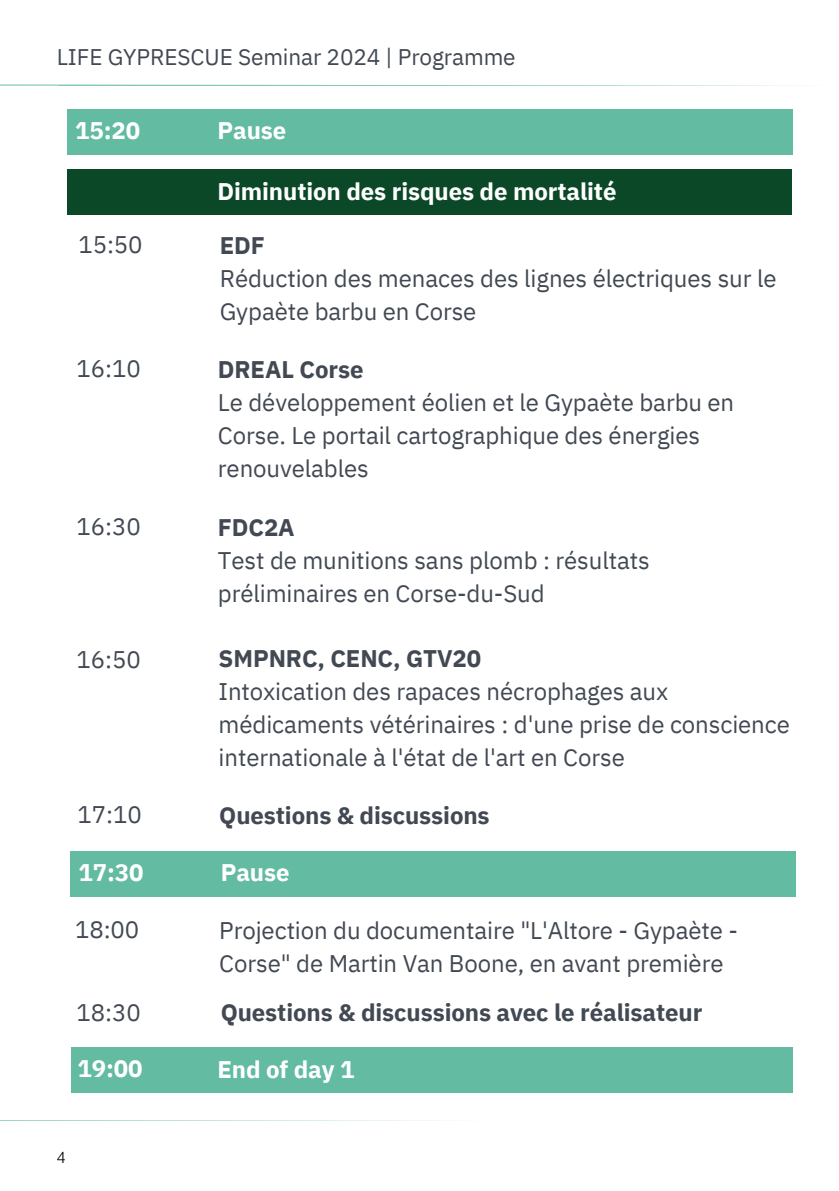
<style>
.page{position:relative;width:839px;height:1191px;background:#fff}
.page>*{position:absolute;margin:0;border:0;box-sizing:border-box;transform-origin:0 0}
.t1{font:24px/33px "IBM Plex Sans";letter-spacing:-.005em;color:#424953}
.t2{font:700 24px "IBM Plex Sans";letter-spacing:-.005em;color:#424953}
.t3{font:700 24px "IBM Plex Sans";letter-spacing:-.005em;color:#fff}
.t4{font:22.6px "IBM Plex Sans";letter-spacing:-.005em;color:#424953}
.t5{font:300 16px "Helvetica";color:#000}
</style>
<div class="page">
<svg style="left:0;top:1120px;width:439px;height:1px"></svg>
<div style="left:68px;top:170px;width:723px;height:45px;background:#0b4827"></div>
<svg style="left:0;top:85px;width:790px;height:1px"></svg>
<div style="left:71px;top:851px;width:725px;height:46px;background:#63bba2"></div>
<div style="left:71px;top:1047px;width:721px;height:46px;background:#63bba2"></div>
<div style="left:68px;top:109px;width:724px;height:46px;background:#63bba2"></div>
<h1 class="t4" style="left:57px;top:42px;width:460px">LIFE GYPRESCUE Seminar 2024 | Programme</h1>
<p class="t3" style="left:75px;top:114px;width:67px">15:20</p>
<h1 class="t3" style="left:217px;top:115px;width:70px">Pause</h1>
<h1 class="t3" style="left:217px;top:175px;width:400px">Diminution des risques de mortalité</h1>
<h1 class="t1" style="left:78px;top:228px;width:66px">15:50</h1>
<h1 class="t2" style="left:220px;top:229px;width:47px">EDF</h1>
<p class="t1" style="left:220px;top:262px;width:558px">Réduction des menaces des lignes électriques sur le<br>Gypaète barbu en Corse</p>
<p class="t1" style="left:77px;top:351px;width:66px">16:10</p>
<p class="t2" style="left:218px;top:353px;width:147px">DREAL Corse</p>
<p class="t1" style="left:218px;top:385px;width:518px">Le développement éolien et le Gypaète barbu en<br>Corse. Le portail cartographique des énergies renouvelables</p>
<p class="t1" style="left:77px;top:509px;width:66px">16:30</p>
<p class="t2" style="left:218px;top:511px;width:78px">FDC2A</p>
<p class="t1" style="left:218px;top:543px;width:433px">Test de munitions sans plomb : résultats préliminaires en Corse-du-Sud</p>
<p class="t1" style="left:77px;top:642px;width:66px">16:50</p>
<p class="t2" style="left:219px;top:642px;width:264px">SMPNRC, CENC, GTV20</p>
<p class="t1" style="left:219px;top:675px;width:573px">Intoxication des rapaces nécrophages aux médicaments vétérinaires : d'une prise de conscience internationale à l'état de l'art en Corse</p>
<p class="t1" style="left:78px;top:798px;width:66px">17:10</p>
<p class="t2" style="left:219px;top:799px;width:272px">Questions &amp; discussions</p>
<h1 class="t3" style="left:78px;top:856px;width:67px">17:30</h1>
<p class="t3" style="left:221px;top:857px;width:70px">Pause</p>
<h1 class="t1" style="left:75px;top:913px;width:66px">18:00</h1>
<h1 class="t1" style="left:219px;top:913px;width:520px">Projection du documentaire "L'Altore - Gypaète -<br>Corse" de Martin Van Boone, en avant première</h1>
<p class="t1" style="left:77px;top:995px;width:66px">18:30</p>
<p class="t2" style="left:221px;top:997px;width:483px">Questions &amp; discussions avec le réalisateur</p>
<h1 class="t3" style="left:78px;top:1053px;width:67px">19:00</h1>
<p class="t3" style="left:217px;top:1053px;width:138px">End of day 1</p>
<p class="t5" style="left:57px;top:1147px;width:10px">4</p>
</div>
